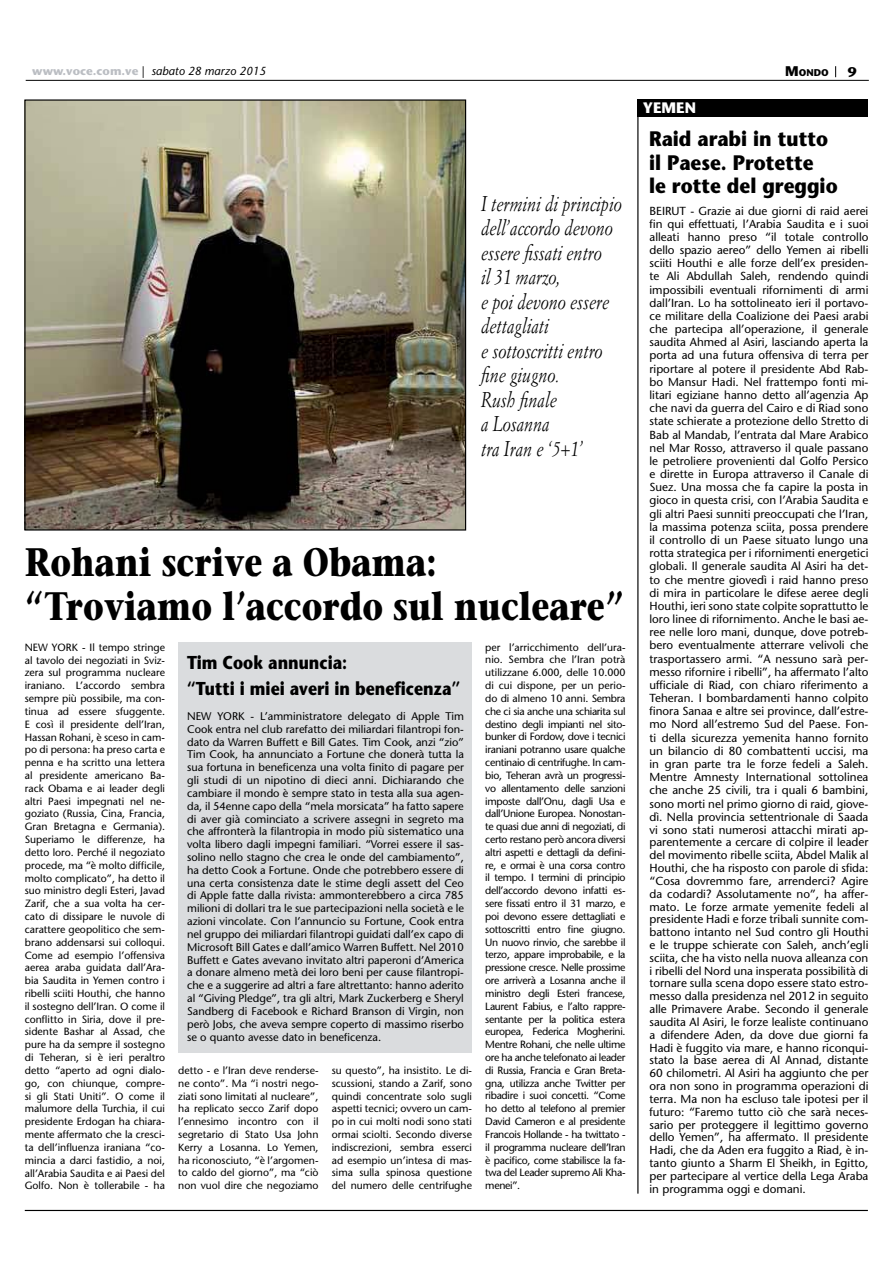
<style>
.page{position:relative;width:893px;height:1263px;background:#fff}
.page>*{position:absolute;margin:0;border:0;box-sizing:border-box;transform-origin:0 0}
.t1{font:700 39.6px/44.4px "Stone Serif";color:#000;scale:.81 1}
.t2{font:italic 21px/24.5px "Simoncini Garamond";color:#000;scale:.8 1}
.t3{font:700 21px/23.2px "Stone Sans";color:#000;scale:.9 1}
.t4{font:700 18.6px/25.7px "Stone Sans";color:#000;scale:.85 1}
.t5{font:700 15.15px "Stone Sans";color:#fff}
.t6{font:700 13.95px "Stone Sans";color:#000}
.t7{font:11.7px/13px "Stone Sans";color:#000;text-align:justify}
.t8{font:italic 11.7px "Stone Sans";color:#000}
.t9{font:11.1px/12.9px "Stone Sans";color:#000;text-align:justify}
.t10{font:10.5px/12.9px "Stone Sans";color:#000;text-align:justify}
.t11{font:700 9.75px "Stone Sans";color:#000}
.s1{font-weight:700;font-style:normal;color:#bbbec3}
.s2{font-style:normal}
.s3{font-size:13.95px}
</style>
<div class="page">
<hr style="left:25px;top:1210px;width:843px;height:1px;background:#000">
<img style="left:26px;top:101px;width:438px;height:428px">
<div style="left:179px;top:643px;width:293px;height:410px;background:#dadcde"></div>
<div style="left:637px;top:99px;width:231px;height:18px;background:#000"></div>
<hr style="left:637px;top:99px;width:1px;height:1095px;background:#000">
<hr style="left:26px;top:80px;width:843px;height:1px;background:#000">
<p class="t8" style="left:32px;top:66px;width:235px"><span class="s1">www.voce.com.ve</span> <span class="s2">|</span> sabato 28 marzo 2015</p>
<p class="t11" style="left:785px;top:69px;width:45px"><span class="s3">M</span>ONDO</p>
<p class="t6" style="left:848px;top:66px;width:10px">9</p>
<h2 class="t2" style="left:481px;top:193px;width:177px">I termini di principio dell’accordo devono essere fissati entro<br>il 31 marzo,<br>e poi devono essere dettagliati<br>e sottoscritti entro fine giugno.<br>Rush finale<br>a Losanna<br>tra Iran e ‘5+1’</h2>
<h1 class="t1" style="left:25px;top:544px;width:742px">Rohani scrive a Obama: “Troviamo l’accordo sul nucleare”</h1>
<p class="t10" style="left:25px;top:642px;width:142px">NEW YORK - Il tempo stringe al tavolo dei negoziati in Sviz&shy;zera sul programma nucleare iraniano. L’accordo sembra sempre più possibile, ma con&shy;tinua ad essere sfuggente.<br>E così il presidente dell’Iran, Hassan Rohani, è sceso in cam&shy;po di persona: ha preso carta e penna e ha scritto una lettera al presidente americano Ba&shy;rack Obama e ai leader degli altri Paesi impegnati nel ne&shy;goziato (Russia, Cina, Francia, Gran Bretagna e Germania).<br>Superiamo le differenze, ha detto loro. Perché il negoziato procede, ma “è molto difficile, molto complicato”, ha detto il suo ministro degli Esteri, Javad Zarif, che a sua volta ha cer&shy;cato di dissipare le nuvole di carattere geopolitico che sem&shy;brano addensarsi sui colloqui.<br>Come ad esempio l’offensiva aerea araba guidata dall’Ara&shy;bia Saudita in Yemen contro i ribelli sciiti Houthi, che hanno il sostegno dell’Iran. O come il conflitto in Siria, dove il pre&shy;sidente Bashar al Assad, che pure ha da sempre il sostegno di Teheran, si è ieri peraltro detto “aperto ad ogni dialo&shy;go, con chiunque, compre&shy;si gli Stati Uniti”. O come il malumore della Turchia, il cui presidente Erdogan ha chiara&shy;mente affermato che la cresci&shy;ta dell’influenza iraniana “co&shy;mincia a darci fastidio, a noi, all’Arabia Saudita e ai Paesi del Golfo. Non è tollerabile - ha</p>
<h3 class="t4" style="left:187px;top:652px;width:323px">Tim Cook annuncia:<br>“Tutti i miei averi in beneficenza”</h3>
<p class="t9" style="left:187px;top:711px;width:278px">NEW YORK - L’amministratore delegato di Apple Tim Cook entra nel club rarefatto dei miliardari filantropi fon&shy;dato da Warren Buffett e Bill Gates. Tim Cook, anzi “zio” Tim Cook, ha annunciato a Fortune che donerà tutta la sua fortuna in beneficenza una volta finito di pagare per gli studi di un nipotino di dieci anni. Dichiarando che cambiare il mondo è sempre stato in testa alla sua agen&shy;da, il 54enne capo della “mela morsicata” ha fatto sapere di aver già cominciato a scrivere assegni in segreto ma che affronterà la filantropia in modo più sistematico una volta libero dagli impegni familiari. “Vorrei essere il sas&shy;solino nello stagno che crea le onde del cambiamento”, ha detto Cook a Fortune. Onde che potrebbero essere di una certa consistenza date le stime degli assett del Ceo di Apple fatte dalla rivista: ammonterebbero a circa 785 milioni di dollari tra le sue partecipazioni nella società e le azioni vincolate. Con l’annuncio su Fortune, Cook entra nel gruppo dei miliardari filantropi guidati dall’ex capo di Microsoft Bill Gates e dall’amico Warren Buffett. Nel 2010<br>Buffett e Gates avevano invitato altri paperoni d’America a donare almeno metà dei loro beni per cause filantropi&shy;che e a suggerire ad altri a fare altrettanto: hanno aderito al “Giving Pledge”, tra gli altri, Mark Zuckerberg e Sheryl Sandberg di Facebook e Richard Branson di Virgin, non però Jobs, che aveva sempre coperto di massimo riserbo se o quanto avesse dato in beneficenza.</p>
<p class="t10" style="left:178px;top:1065px;width:142px">detto - e l’Iran deve renderse&shy;ne conto”. Ma “i nostri nego&shy;ziati sono limitati al nucleare”, ha replicato secco Zarif dopo l’ennesimo incontro con il segretario di Stato Usa John Kerry a Losanna. Lo Yemen, ha riconosciuto, “è l’argomen&shy;to caldo del giorno”, ma “ciò non vuol dire che negoziamo</p>
<p class="t10" style="left:332px;top:1065px;width:142px">su questo”, ha insistito. Le di&shy;scussioni, stando a Zarif, sono quindi concentrate solo sugli aspetti tecnici; ovvero un cam&shy;po in cui molti nodi sono stati ormai sciolti. Secondo diverse indiscrezioni, sembra esserci ad esempio un’intesa di mas&shy;sima sulla spinosa questione del numero delle centrifughe</p>
<p class="t10" style="left:485px;top:642px;width:142px">per l’arricchimento dell’ura&shy;nio. Sembra che l’Iran potrà utilizzane 6.000, delle 10.000 di cui dispone, per un perio&shy;do di almeno 10 anni. Sembra che ci sia anche una schiarita sul destino degli impianti nel sito&shy;bunker di Fordow, dove i tecnici iraniani potranno usare qualche centinaio di centrifughe. In cam&shy;bio, Teheran avrà un progressi&shy;vo allentamento delle sanzioni imposte dall’Onu, dagli Usa e dall’Unione Europea. Nonostan&shy;te quasi due anni di negoziati, di certo restano però ancora diversi altri aspetti e dettagli da defini&shy;re, e ormai è una corsa contro il tempo. I termini di principio dell’accordo devono infatti es&shy;sere fissati entro il 31 marzo, e poi devono essere dettagliati e sottoscritti entro fine giugno.<br>Un nuovo rinvio, che sarebbe il terzo, appare improbabile, e la pressione cresce. Nelle prossime ore arriverà a Losanna anche il ministro degli Esteri francese, Laurent Fabius, e l’alto rappre&shy;sentante per la politica estera europea, Federica Mogherini.<br>Mentre Rohani, che nelle ultime ore ha anche telefonato ai leader di Russia, Francia e Gran Breta&shy;gna, utilizza anche Twitter per ribadire i suoi concetti. “Come ho detto al telefono al premier David Cameron e al presidente Francois Hollande - ha twittato - il programma nucleare dell’Iran è pacifico, come stabilisce la fa&shy;twa del Leader supremo Ali Kha&shy;menei”.</p>
<p class="t5" style="left:643px;top:102px;width:55px">YEMEN</p>
<h2 class="t3" style="left:649px;top:130px;width:211px">Raid arabi in tutto il Paese. Protette<br>le rotte del greggio</h2>
<p class="t7" style="left:649px;top:205px;width:220px">BEIRUT - Grazie ai due giorni di raid aerei fin qui effettuati, l’Arabia Saudita e i suoi alleati hanno preso “il totale controllo dello spazio aereo” dello Yemen ai ribelli sciiti Houthi e alle forze dell’ex presiden&shy;te Ali Abdullah Saleh, rendendo quindi impossibili eventuali rifornimenti di armi dall’Iran. Lo ha sottolineato ieri il portavo&shy;ce militare della Coalizione dei Paesi arabi che partecipa all’operazione, il generale saudita Ahmed al Asiri, lasciando aperta la porta ad una futura offensiva di terra per riportare al potere il presidente Abd Rab&shy;bo Mansur Hadi. Nel frattempo fonti mi&shy;litari egiziane hanno detto all’agenzia Ap che navi da guerra del Cairo e di Riad sono state schierate a protezione dello Stretto di Bab al Mandab, l’entrata dal Mare Arabico nel Mar Rosso, attraverso il quale passano le petroliere provenienti dal Golfo Persico e dirette in Europa attraverso il Canale di Suez. Una mossa che fa capire la posta in gioco in questa crisi, con l’Arabia Saudita e gli altri Paesi sunniti preoccupati che l’Iran, la massima potenza sciita, possa prendere il controllo di un Paese situato lungo una rotta strategica per i rifornimenti energetici globali. Il generale saudita Al Asiri ha det&shy;to che mentre giovedì i raid hanno preso di mira in particolare le difese aeree degli Houthi, ieri sono state colpite soprattutto le loro linee di rifornimento. Anche le basi ae&shy;ree nelle loro mani, dunque, dove potreb&shy;bero eventualmente atterrare velivoli che trasportassero armi. “A nessuno sarà per&shy;messo rifornire i ribelli”, ha affermato l’alto ufficiale di Riad, con chiaro riferimento a Teheran. I bombardamenti hanno colpito finora Sanaa e altre sei province, dall’estre&shy;mo Nord all’estremo Sud del Paese. Fon&shy;ti della sicurezza yemenita hanno fornito un bilancio di 80 combattenti uccisi, ma in gran parte tra le forze fedeli a Saleh.<br>Mentre Amnesty International sottolinea che anche 25 civili, tra i quali 6 bambini, sono morti nel primo giorno di raid, giove&shy;dì. Nella provincia settentrionale di Saada vi sono stati numerosi attacchi mirati ap&shy;parentemente a cercare di colpire il leader del movimento ribelle sciita, Abdel Malik al Houthi, che ha risposto con parole di sfida: “Cosa dovremmo fare, arrenderci? Agire da codardi? Assolutamente no”, ha affer&shy;mato. Le forze armate yemenite fedeli al presidente Hadi e forze tribali sunnite com&shy;battono intanto nel Sud contro gli Houthi e le truppe schierate con Saleh, anch’egli sciita, che ha visto nella nuova alleanza con i ribelli del Nord una insperata possibilità di tornare sulla scena dopo essere stato estro&shy;messo dalla presidenza nel 2012 in seguito alle Primavere Arabe. Secondo il generale saudita Al Asiri, le forze lealiste continuano a difendere Aden, da dove due giorni fa Hadi è fuggito via mare, e hanno riconqui&shy;stato la base aerea di Al Annad, distante 60 chilometri. Al Asiri ha aggiunto che per ora non sono in programma operazioni di terra. Ma non ha escluso tale ipotesi per il futuro: “Faremo tutto ciò che sarà neces&shy;sario per proteggere il legittimo governo dello Yemen”, ha affermato. Il presidente Hadi, che da Aden era fuggito a Riad, è in&shy;tanto giunto a Sharm El Sheikh, in Egitto, per partecipare al vertice della Lega Araba in programma oggi e domani.</p>
</div>
